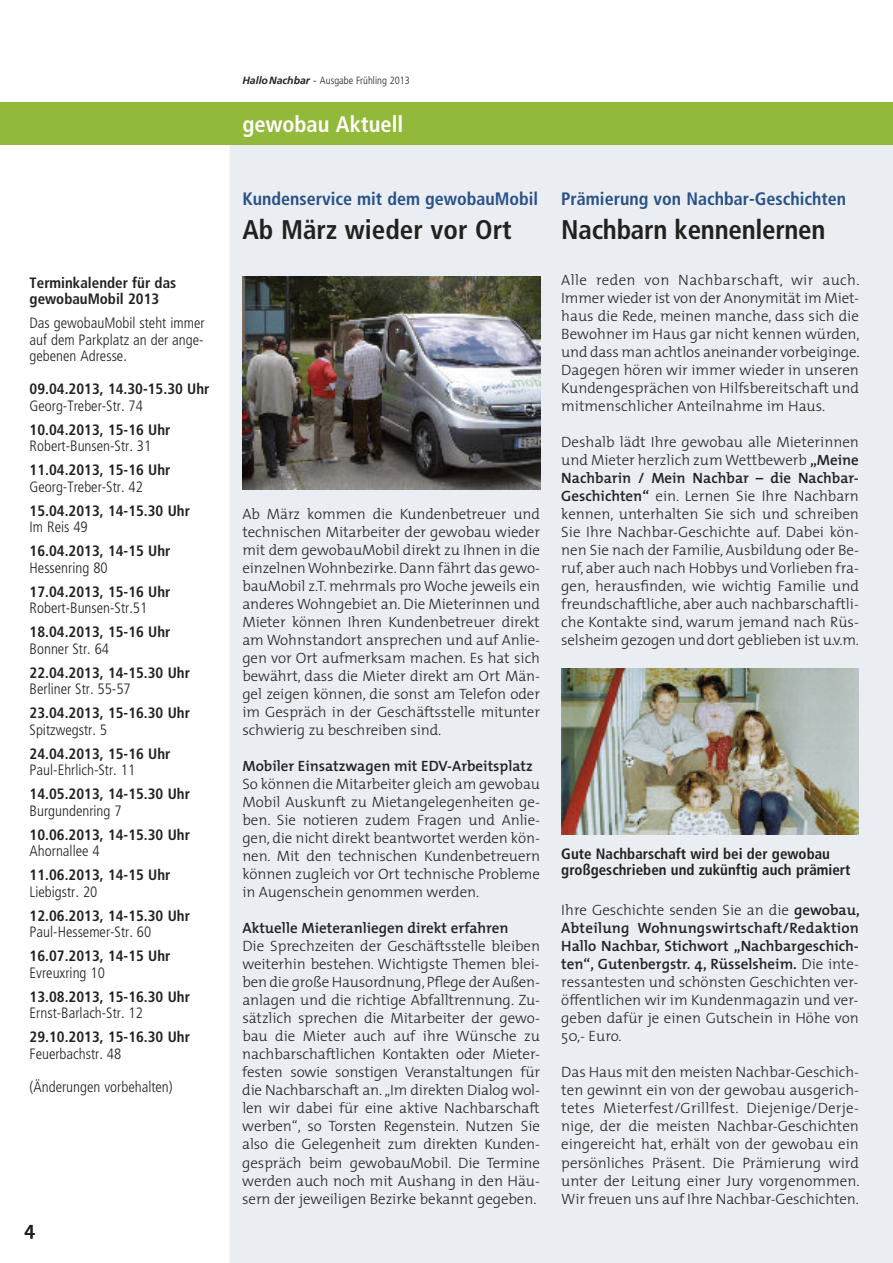
<style>
.page{position:relative;width:893px;height:1263px;background:#fff}
.page>*{position:absolute;margin:0;border:0;box-sizing:border-box;transform-origin:0 0}
.t1{font:700 condensed 27px "Frutiger LT Std";letter-spacing:-.01em;color:#212120}
.t2{font:700 condensed 22.5px "Frutiger LT Std";color:#fff}
.t3{font:600 19.5px "T Mix";color:#212120}
.t4{font:700 condensed 18px "Frutiger LT Std";color:#295188}
.t5{font:300 15px/18px "T Mix";letter-spacing:-.005em;color:#212120;text-align:justify}
.t6{font:700 condensed 15px/16.5px "Frutiger LT Std";color:#212120}
.t7{font:300 condensed 15px/16.5px "Frutiger LT Std";color:#212120;text-align:justify}
.t8{font:600 15px "T Mix";color:#212120}
.t9{font:300 condensed 10.5px "Frutiger LT Std";color:#212120}
.s1{font-weight:700;font-style:italic;font-stretch:normal}
.s2{font-stretch:normal}
.s3{font-weight:600}
</style>
<div class="page">
<div style="left:230px;top:145px;width:663px;height:1118px;background:#eaeef3"></div>
<div style="left:0;top:102px;width:893px;height:43px;background:#92b93a"></div>
<img style="left:242px;top:276px;width:298px;height:213px">
<img style="left:561px;top:668px;width:298px;height:166px">
<p class="t6" style="left:30px;top:275px;width:148px">Terminkalender für das gewobauMobil 2013</p>
<p class="t7" style="left:30px;top:316px;width:177px">Das gewobauMobil steht immer auf dem Parkplatz an der ange&shy;gebenen Adresse.</p>
<p class="t6" style="left:30px;top:382px;width:181px">09.04.2013, 14.30-15.30 Uhr</p>
<p class="t7" style="left:30px;top:398px;width:115px">Georg-Treber-Str. 74</p>
<p class="t6" style="left:30px;top:422px;width:142px">10.04.2013, 15-16 Uhr</p>
<p class="t7" style="left:30px;top:439px;width:123px">Robert-Bunsen-Str. 31</p>
<p class="t6" style="left:30px;top:463px;width:142px">11.04.2013, 15-16 Uhr</p>
<p class="t7" style="left:30px;top:479px;width:115px">Georg-Treber-Str. 42</p>
<p class="t6" style="left:30px;top:503px;width:162px">15.04.2013, 14-15.30 Uhr</p>
<p class="t7" style="left:30px;top:520px;width:60px">Im Reis 49</p>
<p class="t6" style="left:30px;top:544px;width:142px">16.04.2013, 14-15 Uhr</p>
<p class="t7" style="left:30px;top:560px;width:80px">Hessenring 80</p>
<p class="t6" style="left:30px;top:584px;width:142px">17.04.2013, 15-16 Uhr</p>
<p class="t7" style="left:30px;top:601px;width:119px">Robert-Bunsen-Str.51</p>
<p class="t6" style="left:30px;top:625px;width:142px">18.04.2013, 15-16 Uhr</p>
<p class="t7" style="left:30px;top:641px;width:81px">Bonner Str. 64</p>
<p class="t6" style="left:30px;top:665px;width:162px">22.04.2013, 14-15.30 Uhr</p>
<p class="t7" style="left:30px;top:682px;width:103px">Berliner Str. 55-57</p>
<p class="t6" style="left:30px;top:706px;width:162px">23.04.2013, 15-16.30 Uhr</p>
<p class="t7" style="left:30px;top:722px;width:79px">Spitzwegstr. 5</p>
<p class="t6" style="left:30px;top:746px;width:142px">24.04.2013, 15-16 Uhr</p>
<p class="t7" style="left:30px;top:763px;width:107px">Paul-Ehrlich-Str. 11</p>
<p class="t6" style="left:30px;top:787px;width:162px">14.05.2013, 14-15.30 Uhr</p>
<p class="t7" style="left:30px;top:803px;width:94px">Burgundenring 7</p>
<p class="t6" style="left:30px;top:827px;width:162px">10.06.2013, 14-15.30 Uhr</p>
<p class="t7" style="left:30px;top:844px;width:72px">Ahornallee 4</p>
<p class="t6" style="left:30px;top:868px;width:142px">11.06.2013, 14-15 Uhr</p>
<p class="t7" style="left:30px;top:884px;width:69px">Liebigstr. 20</p>
<p class="t6" style="left:30px;top:908px;width:162px">12.06.2013, 14-15.30 Uhr</p>
<p class="t7" style="left:30px;top:925px;width:123px">Paul-Hessemer-Str. 60</p>
<p class="t6" style="left:30px;top:949px;width:142px">16.07.2013, 14-15 Uhr</p>
<p class="t7" style="left:30px;top:965px;width:77px">Evreuxring 10</p>
<p class="t6" style="left:30px;top:989px;width:162px">13.08.2013, 15-16.30 Uhr</p>
<p class="t7" style="left:30px;top:1006px;width:115px">Ernst-Barlach-Str. 12</p>
<p class="t6" style="left:30px;top:1030px;width:162px">29.10.2013, 15-16.30 Uhr</p>
<p class="t7" style="left:30px;top:1046px;width:93px">Feuerbachstr. 48</p>
<p class="t7" style="left:30px;top:1079px;width:145px">(Änderungen vorbehalten)</p>
<h3 class="t3" style="left:24px;top:1222px;width:12px">4</h3>
<p class="t9" style="left:242px;top:77px;width:169px"><span class="s1">HalloNachbar</span> <span class="s2">-</span> Ausgabe Frühling 2013</p>
<h2 class="t2" style="left:242px;top:115px;width:163px">gewobau Aktuell</h2>
<p class="t4" style="left:242px;top:191px;width:297px">Kundenservice mit dem gewobauMobil</p>
<h1 class="t1" style="left:242px;top:219px;width:271px">Ab März wieder vor Ort</h1>
<p class="t5" style="left:242px;top:507px;width:299px">Ab März kommen die Kundenbetreuer und technischen Mitarbeiter der gewobau wieder mit dem gewobauMobil direkt zu Ihnen in die einzelnenWohnbezirke. Dann fährt das gewo&shy;bauMobil z.T. mehrmals pro Woche jeweils ein anderes Wohngebiet an. Die Mieterinnen und Mieter können Ihren Kundenbetreuer direkt am Wohnstandort ansprechen und auf Anlie&shy;gen vor Ort aufmerksam machen. Es hat sich bewährt, dass die Mieter direkt am Ort Män&shy;gel zeigen können, die sonst am Telefon oder im Gespräch in der Geschäftsstelle mitunter schwierig zu beschreiben sind.</p>
<p class="t8" style="left:242px;top:761px;width:292px">Mobiler Einsatzwagen mit EDV-Arbeitsplatz</p>
<p class="t5" style="left:242px;top:777px;width:299px">So können die Mitarbeiter gleich am gewobau Mobil Auskunft zu Mietangelegenheiten ge&shy;ben. Sie notieren zudem Fragen und Anlie&shy;gen, die nicht direkt beantwortet werden kön&shy;nen. Mit den technischen Kundenbetreuern können zugleich vor Ort technische Probleme in Augenschein genommen werden.</p>
<p class="t8" style="left:242px;top:923px;width:268px">Aktuelle Mieteranliegen direkt erfahren</p>
<p class="t5" style="left:242px;top:939px;width:299px">Die Sprechzeiten der Geschäftsstelle bleiben weiterhin bestehen. Wichtigste Themen blei&shy;ben die große Hausordnung,Pflege der Außen&shy;anlagen und die richtige Abfalltrennung. Zu&shy;sätzlich sprechen die Mitarbeiter der gewo&shy;bau die Mieter auch auf ihre Wünsche zu nachbarschaftlichen Kontakten oder Mieter&shy;festen sowie sonstigen Veranstaltungen für die Nachbarschaft an. „Im direkten Dialog wol&shy;len wir dabei für eine aktive Nachbarschaft werben“, so Torsten Regenstein. Nutzen Sie also die Gelegenheit zum direkten Kunden&shy;gespräch beim gewobauMobil. Die Termine werden auch noch mit Aushang in den Häu&shy;sern der jeweiligen Bezirke bekannt gegeben.</p>
<p class="t4" style="left:561px;top:191px;width:286px">Prämierung von Nachbar-Geschichten</p>
<h1 class="t1" style="left:561px;top:219px;width:266px">Nachbarn kennenlernen</h1>
<p class="t5" style="left:561px;top:273px;width:300px">Alle reden von Nachbarschaft, wir auch.<br>Immer wieder ist von der Anonymität im Miet&shy;haus die Rede, meinen manche, dass sich die Bewohner im Haus gar nicht kennen würden, und dass man achtlos aneinander vorbeiginge.<br>Dagegen hören wir immer wieder in unseren Kundengesprächen von Hilfsbereitschaft und mitmenschlicher Anteilnahme im Haus.</p>
<p class="t5" style="left:561px;top:435px;width:299px">Deshalb lädt Ihre gewobau alle Mieterinnen und Mieter herzlich zumWettbewerb <span class="s3">„Meine Nachbarin / Mein Nachbar – die Nachbar-Geschichten“</span> ein. Lernen Sie Ihre Nachbarn kennen, unterhalten Sie sich und schreiben Sie Ihre Nachbar-Geschichte auf. Dabei kön&shy;nen Sie nach der Familie, Ausbildung oder Be&shy;ruf, aber auch nach Hobbys und Vorlieben fra&shy;gen, herausfinden, wie wichtig Familie und freundschaftliche, aber auch nachbarschaftli&shy;che Kontakte sind, warum jemand nach Rüs&shy;selsheim gezogen und dort geblieben ist u.v.m.</p>
<p class="t6" style="left:561px;top:846px;width:291px">Gute Nachbarschaft wird bei der gewobau großgeschrieben und zukünftig auch prämiert</p>
<p class="t5" style="left:561px;top:903px;width:300px">Ihre Geschichte senden Sie an die <span class="s3">gewobau, Abteilung Wohnungswirtschaft/Redaktion Hallo Nachbar, Stichwort „Nachbargeschich&shy;ten“, Gutenbergstr. 4, Rüsselsheim.</span> Die inte&shy;ressantesten und schönsten Geschichten ver&shy;öffentlichen wir im Kundenmagazin und ver&shy;geben dafür je einen Gutschein in Höhe von 50,- Euro.</p>
<p class="t5" style="left:561px;top:1065px;width:300px">Das Haus mit den meisten Nachbar-Geschich&shy;ten gewinnt ein von der gewobau ausgerich&shy;tetes Mieterfest/Grillfest. Diejenige/Derje&shy;nige, der die meisten Nachbar-Geschichten eingereicht hat, erhält von der gewobau ein persönliches Präsent. Die Prämierung wird unter der Leitung einer Jury vorgenommen.<br>Wir freuen uns auf Ihre Nachbar-Geschichten.</p>
</div>
